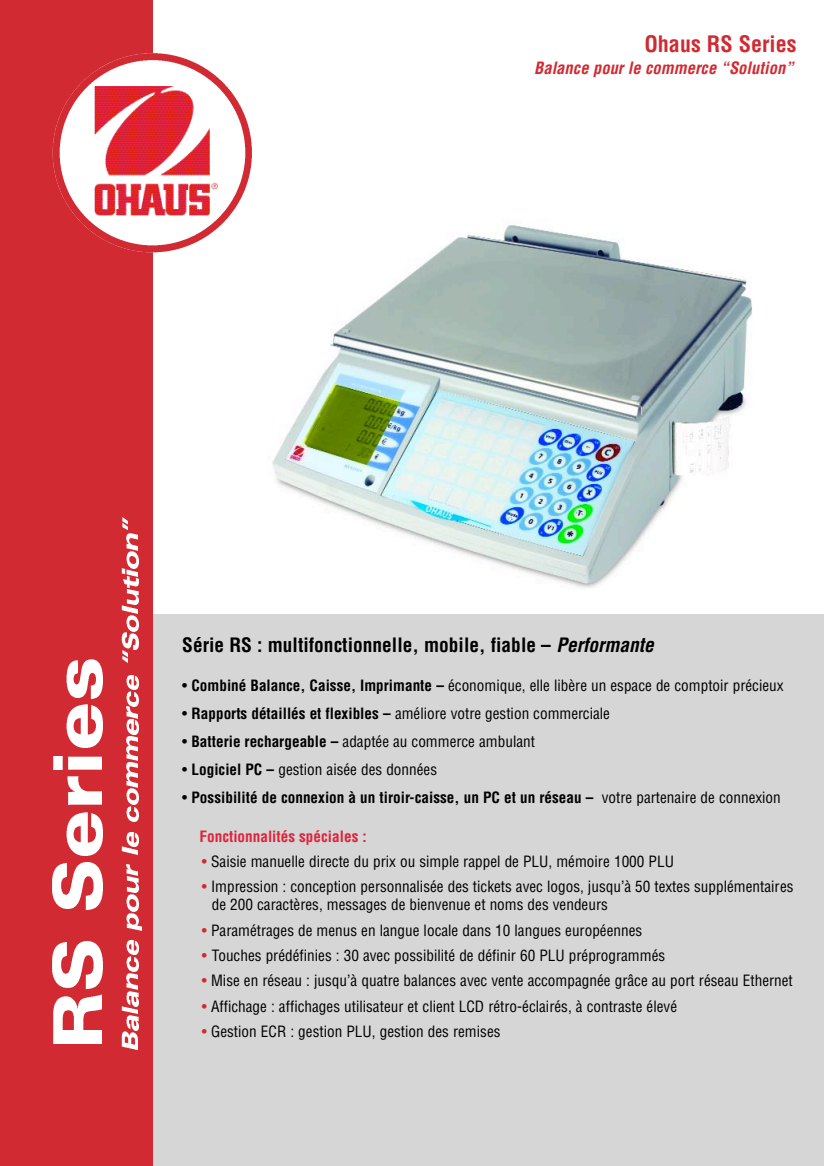
<style>
.page{position:relative;width:824px;height:1166px;background:#fff}
.page>*{position:absolute;margin:0;border:0;box-sizing:border-box;transform-origin:0 0}
.t1{font:700 condensed 22.05px "Helvetica";color:#d12a32}
.t2{font:700 condensed 19.43px "Helvetica";color:#000}
.t3{font:italic 700 condensed 16.62px "Helvetica";color:#d12a32}
.t4{font:condensed 15.22px/17.8px "Helvetica";color:#000}
.t5{font:700 condensed 15.22px "Helvetica";color:#000}
.t6{font:700 condensed 15.22px "Helvetica";color:#df223c}
.s1{font-style:italic}
.s2{font-weight:700}
.s3{font-weight:400}
.s4{color:#d12a32}
</style>
<div class="page">
<img style="left:272px;top:225px;width:480px;height:363px">
<div style="left:125px;top:614px;width:699px;height:551px;background:#d5d6d5"></div>
<div style="left:0;top:0;width:152px;height:1165px;background:#d12a32"></div>
<svg style="left:53px;top:53px;width:199px;height:199px"></svg>
<img style="left:53px;top:995px;width:48px;height:48px">
<img style="left:52px;top:941px;width:50px;height:46px">
<img style="left:52px;top:862px;width:50px;height:47px">
<img style="left:66px;top:812px;width:36px;height:43px">
<img style="left:67px;top:776px;width:34px;height:28px">
<img style="left:53px;top:756px;width:48px;height:13px">
<img style="left:66px;top:704px;width:36px;height:43px">
<img style="left:66px;top:659px;width:36px;height:39px">
<img style="left:121px;top:1015px;width:17px;height:34px">
<img style="left:121px;top:973px;width:17px;height:40px">
<img style="left:126px;top:956px;width:12px;height:15px">
<img style="left:126px;top:940px;width:12px;height:14px">
<img style="left:126px;top:913px;width:16px;height:17px">
<img style="left:126px;top:894px;width:12px;height:17px">
<img style="left:126px;top:864px;width:12px;height:28px">
<img style="left:121px;top:832px;width:17px;height:22px">
<img style="left:126px;top:806px;width:12px;height:15px">
<img style="left:126px;top:763px;width:12px;height:41px">
<img style="left:126px;top:736px;width:12px;height:25px">
<img style="left:126px;top:675px;width:12px;height:59px">
<svg style="left:122px;top:650px;width:5px;height:12px"></svg>
<img style="left:121px;top:589px;width:17px;height:60px">
<img style="left:121px;top:534px;width:17px;height:53px">
<svg style="left:122px;top:517px;width:5px;height:13px"></svg>
<h1 class="t1" style="left:644px;top:35px;width:154px">Ohaus RS Series</h1>
<p class="t3" style="left:534px;top:62px;width:261px">Balance pour le commerce “Solution”</p>
<p class="t2" style="left:182px;top:637px;width:473px">Série RS : multifonctionnelle, mobile, fiable – <span class="s1">Performante</span></p>
<p class="t4" style="left:182px;top:677px;width:603px">• <span class="s2">Combiné Balance, Caisse, Imprimante –</span> économique, elle libère un espace de comptoir précieux</p>
<p class="t4" style="left:182px;top:705px;width:429px">• <span class="s2">Rapports détaillés et flexibles –</span> améliore votre gestion commerciale</p>
<p class="t4" style="left:182px;top:733px;width:354px">• <span class="s2">Batterie rechargeable –</span> adaptée au commerce ambulant</p>
<p class="t4" style="left:182px;top:761px;width:256px">• <span class="s2">Logiciel PC –</span> gestion aisée des données</p>
<p class="t5" style="left:182px;top:791px;width:600px"><span class="s3">•</span> Possibilité de connexion à un tiroir-caisse, un PC et un réseau – <span class="s3">votre partenaire de connexion</span></p>
<p class="t6" style="left:199px;top:830px;width:169px">Fonctionnalités spéciales :</p>
<p class="t4" style="left:202px;top:853px;width:473px"><span class="s4">•</span> Saisie manuelle directe du prix ou simple rappel de PLU, mémoire 1000 PLU</p>
<p class="t4" style="left:212px;top:878px;width:583px;text-indent:-10px"><span class="s4">•</span> Impression : conception personnalisée des tickets avec logos, jusqu’à 50 textes supplémentaires de 200 caractères, messages de bienvenue et noms des vendeurs</p>
<p class="t4" style="left:202px;top:922px;width:442px"><span class="s4">•</span> Paramétrages de menus en langue locale dans 10 langues européennes</p>
<p class="t4" style="left:202px;top:947px;width:465px"><span class="s4">•</span> Touches prédéfinies : 30 avec possibilité de définir 60 PLU préprogrammés</p>
<p class="t4" style="left:202px;top:973px;width:592px"><span class="s4">•</span> Mise en réseau : jusqu’à quatre balances avec vente accompagnée grâce au port réseau Ethernet</p>
<p class="t4" style="left:202px;top:998px;width:477px"><span class="s4">•</span> Affichage : affichages utilisateur et client LCD rétro-éclairés, à contraste élevé</p>
<p class="t4" style="left:202px;top:1023px;width:300px"><span class="s4">•</span> Gestion ECR : gestion PLU, gestion des remises</p>
</div>
